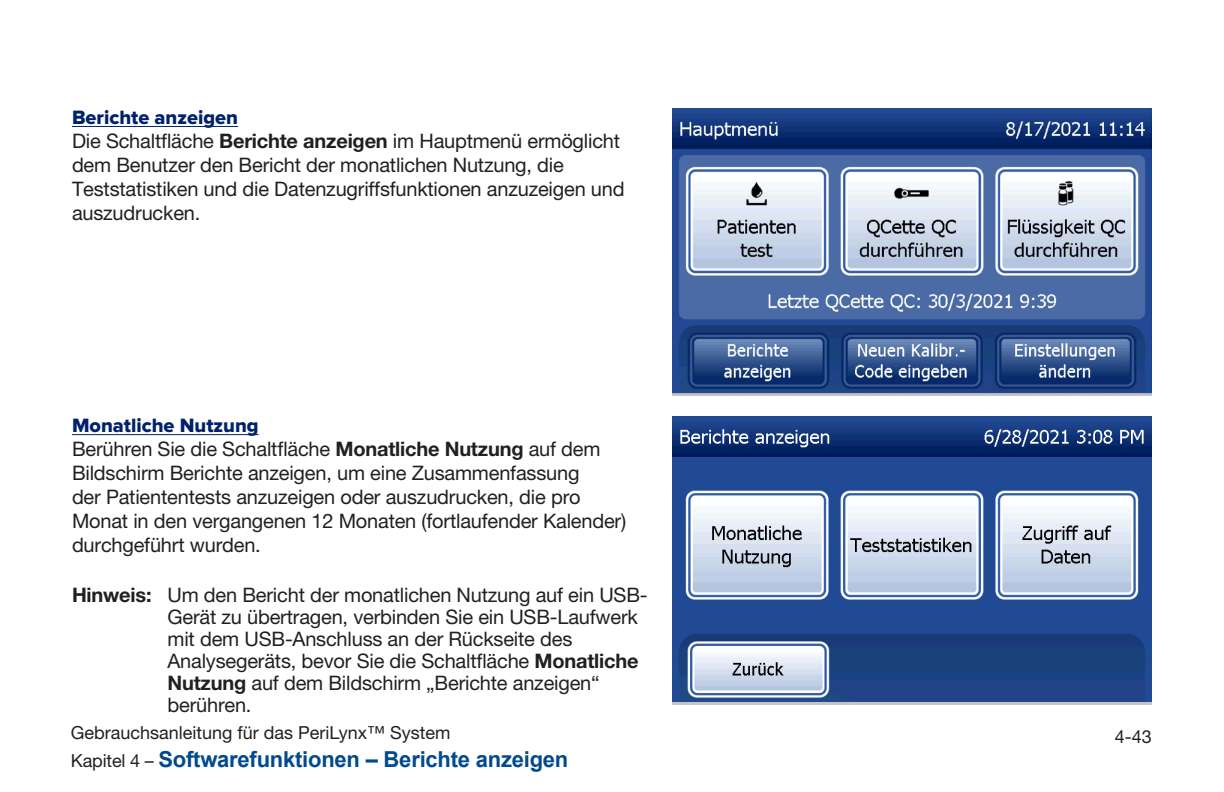
<style>
.page{position:relative;width:1224px;height:792px;background:#fff}
.page>*{position:absolute;margin:0;border:0;box-sizing:border-box;transform-origin:0 0}
.t1{font:700 22px "Arial";letter-spacing:-.01em;color:#004a8d}
.Text_-_normal_operat{font:20px/24px "Helvetica Neue LT Pro";letter-spacing:-.01em;color:#231f20}
.Hangingindent-Note{font:20px/22px "Helvetica Neue LT Pro";letter-spacing:-.01em;color:#231f20}
.Header__left{font:20px "Proxima Nova Extrabld";color:#00226b}
.t2{font:18px "Helvetica Neue LT Std";color:#231f20}
.s1{font-weight:700}
.s2{font-family:"Helvetica Neue LT Std";font-weight:700}
.s3{font-family:"Helvetica Neue LT Std";font-weight:400;font-size:18px;color:#231f20}
</style>
<div class="page">
<hr style="left:72px;top:126px;width:166px;height:1px;background:#00226b">
<img style="left:672px;top:108px;width:480px;height:288px">
<hr style="left:72px;top:434px;width:187px;height:1px;background:#00226b">
<img style="left:672px;top:416px;width:480px;height:288px">
<p class="Header__left" style="left:72px;top:106px;width:167px">Berichte anzeigen</p>
<p class="Text_-_normal_operat" style="left:72px;top:128px;width:554px">Die Schaltfläche <span class="s1">Berichte anzeigen</span> im Hauptmenü ermöglicht dem Benutzer den Bericht der monatlichen Nutzung, die Teststatistiken und die Datenzugriffsfunktionen anzuzeigen und auszudrucken.</p>
<p class="Header__left" style="left:72px;top:414px;width:188px">Monatliche Nutzung</p>
<p class="Text_-_normal_operat" style="left:72px;top:437px;width:556px">Berühren Sie die Schaltfläche <span class="s1">Monatliche Nutzung</span> auf dem Bildschirm Berichte anzeigen, um eine Zusammenfassung<br>der Patiententests anzuzeigen oder auszudrucken, die pro Monat in den vergangenen 12 Monaten (fortlaufender Kalender) durchgeführt wurden.</p>
<p class="Hangingindent-Note" style="left:168px;top:584px;width:482px;text-indent:-96px"><span class="s2">Hinweis:</span> Um den Bericht der monatlichen Nutzung auf ein USB-Gerät zu übertragen, verbinden Sie ein USB-Laufwerk mit dem USB-Anschluss an der Rückseite des Analysegeräts, bevor Sie die Schaltfläche <span class="s1">Monatliche Nutzung</span> auf dem Bildschirm „Berichte anzeigen“ berühren.</p>
<p class="t2" style="left:71px;top:722px;width:381px">Gebrauchsanleitung für das PeriLynx™ System</p>
<p class="t2" style="left:1115px;top:726px;width:39px">4-43</p>
<p class="t1" style="left:71px;top:744px;width:499px"><span class="s3">Kapitel 4 –</span> Softwarefunktionen – Berichte anzeigen</p>
</div>
